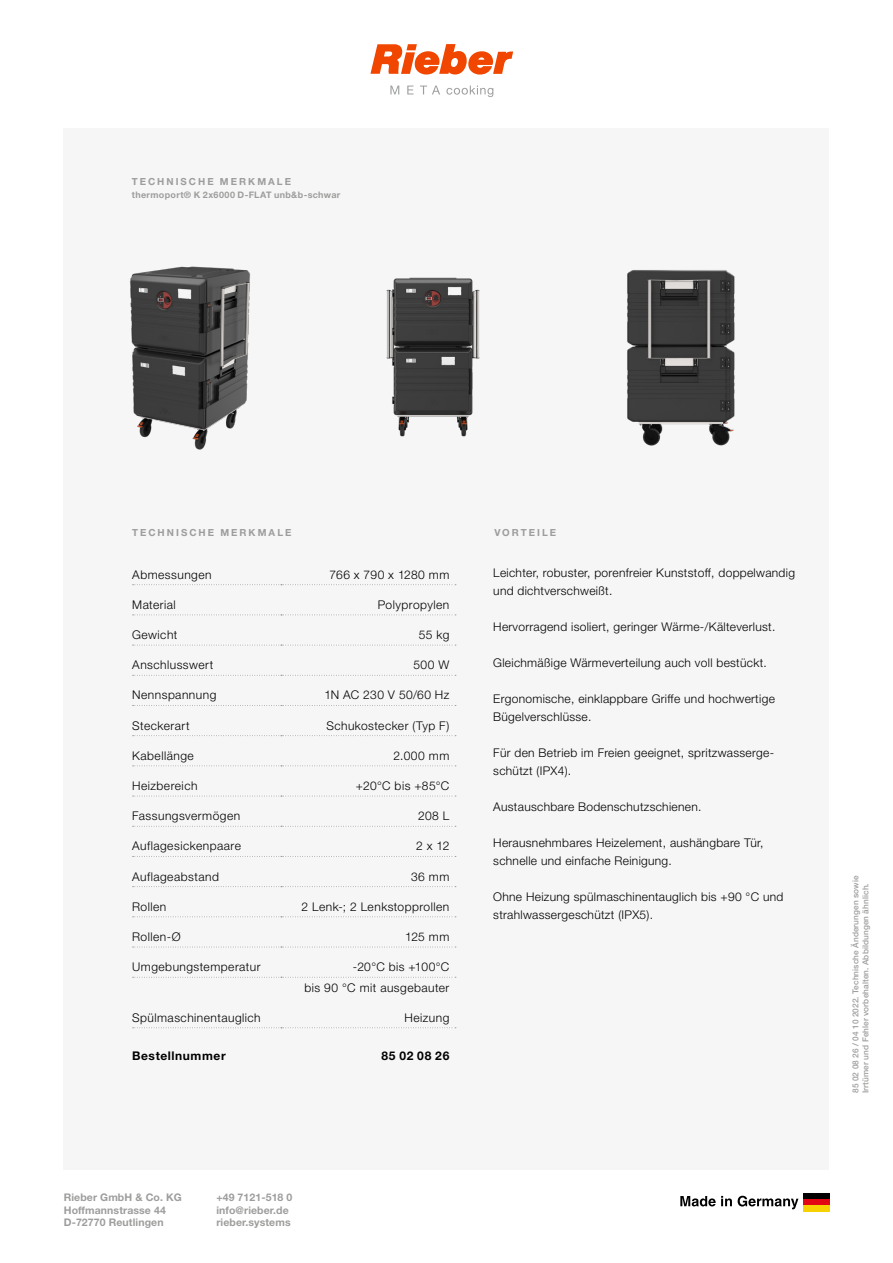
<style>
.page{position:relative;width:893px;height:1263px;background:#fff}
.page>*{position:absolute;margin:0;border:0;box-sizing:border-box;transform-origin:0 0}
.vorteilstext{font:300 12px/18px "Helvetica Neue LT Std";letter-spacing:.025em;color:#000}
.Data-koerper_links{font:300 12px "Helvetica Neue LT Std";letter-spacing:.04em;color:#000}
.Data-koerper_rechts{font:300 12px "Helvetica Neue LT Std";letter-spacing:.04em;color:#000}
.Data-fuss_links{font:700 12px "Helvetica Neue LT Std";letter-spacing:.05em;color:#000}
.Data-fuss_rechts{font:700 12px "Helvetica Neue LT Std";letter-spacing:.06em;color:#000}
.t1{font:700 10.5px/12.6px "Helvetica Neue LT Std";letter-spacing:.01em;color:#9d9d9c}
.titel{font:700 9.75px "Helvetica Neue LT Std";letter-spacing:.205em;color:#9d9d9c}
.Data-header_links{font:700 9.75px "Helvetica Neue LT Std";letter-spacing:.21em;color:#9d9d9c}
.titel_subtitel{font:700 9px "Helvetica Neue LT Std";letter-spacing:.04em;color:#9d9d9c}
.drucknorm{font:500 8.25px/9.9px "Helvetica Neue LT Std";letter-spacing:.01em;color:#9d9d9c}
</style>
<div class="page">
<div style="left:64px;top:128px;width:765px;height:1041px;background:#f6f6f6"></div>
<div style="left:803px;top:1193px;width:26px;height:6px;background:#000"></div>
<div style="left:803px;top:1199px;width:26px;height:6px;background:#e30613"></div>
<div style="left:803px;top:1205px;width:26px;height:6px;background:#f8d200"></div>
<svg style="left:680px;top:1196px;width:52px;height:10px"></svg>
<svg style="left:738px;top:1196px;width:60px;height:13px"></svg>
<svg style="left:370px;top:44px;width:143px;height:31px"></svg>
<svg style="left:390px;top:86px;width:9px;height:8px"></svg>
<svg style="left:407px;top:86px;width:6px;height:8px"></svg>
<svg style="left:420px;top:86px;width:20px;height:8px"></svg>
<svg style="left:446px;top:86px;width:47px;height:11px"></svg>
<img style="left:130px;top:266px;width:121px;height:184px">
<img style="left:386px;top:277px;width:94px;height:160px">
<img style="left:627px;top:270px;width:108px;height:176px">
<svg style="left:133px;top:584px;width:323px;height:1px"></svg>
<svg style="left:133px;top:614px;width:323px;height:1px"></svg>
<svg style="left:133px;top:645px;width:323px;height:1px"></svg>
<svg style="left:133px;top:675px;width:323px;height:1px"></svg>
<svg style="left:133px;top:705px;width:323px;height:1px"></svg>
<svg style="left:133px;top:735px;width:323px;height:1px"></svg>
<svg style="left:133px;top:765px;width:323px;height:1px"></svg>
<svg style="left:133px;top:796px;width:323px;height:1px"></svg>
<svg style="left:133px;top:826px;width:323px;height:1px"></svg>
<svg style="left:133px;top:856px;width:323px;height:1px"></svg>
<svg style="left:133px;top:886px;width:323px;height:1px"></svg>
<svg style="left:133px;top:916px;width:323px;height:1px"></svg>
<svg style="left:133px;top:947px;width:323px;height:1px"></svg>
<svg style="left:133px;top:977px;width:323px;height:1px"></svg>
<svg style="left:133px;top:1027px;width:323px;height:1px"></svg>
<p class="titel" style="left:132px;top:175px;width:161px">TECHNISCHE MERKMALE</p>
<p class="titel_subtitel" style="left:132px;top:189px;width:210px">thermoport® K 2x6000 D-FLAT unb&amp;b-schwar</p>
<p class="Data-header_links" style="left:132px;top:526px;width:161px">TECHNISCHE MERKMALE</p>
<p class="Data-koerper_links" style="left:132px;top:567px;width:81px">Abmessungen</p>
<p class="Data-koerper_rechts" style="left:330px;top:567px;width:121px">766 x 790 x 1280 mm</p>
<p class="Data-koerper_links" style="left:132px;top:597px;width:45px">Material</p>
<p class="Data-koerper_rechts" style="left:378px;top:597px;width:73px">Polypropylen</p>
<p class="Data-koerper_links" style="left:132px;top:627px;width:47px">Gewicht</p>
<p class="Data-koerper_rechts" style="left:419px;top:627px;width:32px">55 kg</p>
<p class="Data-koerper_links" style="left:132px;top:658px;width:83px">Anschlusswert</p>
<p class="Data-koerper_rechts" style="left:413px;top:658px;width:37px">500 W</p>
<p class="Data-koerper_links" style="left:132px;top:688px;width:86px">Nennspannung</p>
<p class="Data-koerper_rechts" style="left:324px;top:688px;width:126px">1N AC 230 V 50/60 Hz</p>
<p class="Data-koerper_links" style="left:132px;top:718px;width:59px">Steckerart</p>
<p class="Data-koerper_rechts" style="left:326px;top:718px;width:124px">Schukostecker (Typ F)</p>
<p class="Data-koerper_links" style="left:132px;top:748px;width:63px">Kabellänge</p>
<p class="Data-koerper_rechts" style="left:393px;top:748px;width:57px">2.000 mm</p>
<p class="Data-koerper_links" style="left:132px;top:778px;width:67px">Heizbereich</p>
<p class="Data-koerper_rechts" style="left:356px;top:778px;width:95px">+20°C bis +85°C</p>
<p class="Data-koerper_links" style="left:132px;top:809px;width:110px">Fassungsvermögen</p>
<p class="Data-koerper_rechts" style="left:418px;top:809px;width:33px">208 L</p>
<p class="Data-koerper_links" style="left:132px;top:839px;width:110px">Auflagesickenpaare</p>
<p class="Data-koerper_rechts" style="left:416px;top:839px;width:35px">2 x 12</p>
<p class="Data-koerper_links" style="left:132px;top:869px;width:88px">Auflageabstand</p>
<p class="Data-koerper_rechts" style="left:411px;top:869px;width:40px">36 mm</p>
<p class="Data-koerper_links" style="left:132px;top:899px;width:36px">Rollen</p>
<p class="Data-koerper_rechts" style="left:302px;top:899px;width:149px">2 Lenk-; 2 Lenkstopprollen</p>
<p class="Data-koerper_links" style="left:132px;top:929px;width:50px">Rollen-Ø</p>
<p class="Data-koerper_rechts" style="left:405px;top:929px;width:46px">125 mm</p>
<p class="Data-koerper_links" style="left:132px;top:959px;width:130px">Umgebungstemperatur</p>
<p class="Data-koerper_rechts" style="left:353px;top:959px;width:98px">-20°C bis +100°C</p>
<p class="Data-koerper_links" style="left:132px;top:1010px;width:130px">Spülmaschinentauglich</p>
<p class="Data-koerper_rechts" style="left:305px;top:980px;width:146px">bis 90 °C mit ausgebauter</p>
<p class="Data-koerper_rechts" style="left:405px;top:1010px;width:46px">Heizung</p>
<p class="Data-fuss_links" style="left:132px;top:1048px;width:95px">Bestellnummer</p>
<p class="Data-fuss_rechts" style="left:381px;top:1048px;width:69px">85 02 08 26</p>
<p class="titel" style="left:494px;top:526px;width:63px">VORTEILE</p>
<p class="vorteilstext" style="left:493px;top:564px;width:303px">Leichter, robuster, porenfreier Kunststoff, doppelwandig und dichtverschweißt.</p>
<p class="vorteilstext" style="left:493px;top:618px;width:284px">Hervorragend isoliert, geringer Wärme-/Kälteverlust.</p>
<p class="vorteilstext" style="left:493px;top:654px;width:275px">Gleichmäßige Wärmeverteilung auch voll bestückt.</p>
<p class="vorteilstext" style="left:493px;top:690px;width:283px">Ergonomische, einklappbare Griffe und hochwertige<br>Bügelverschlüsse.</p>
<p class="vorteilstext" style="left:493px;top:744px;width:282px">Für den Betrieb im Freien geeignet, spritzwasserge&shy;schützt (IPX4).</p>
<p class="vorteilstext" style="left:493px;top:798px;width:210px">Austauschbare Bodenschutzschienen.</p>
<p class="vorteilstext" style="left:493px;top:834px;width:272px">Herausnehmbares Heizelement, aushängbare Tür, schnelle und einfache Reinigung.</p>
<p class="vorteilstext" style="left:493px;top:888px;width:292px">Ohne Heizung spülmaschinentauglich bis +90 °C und strahlwassergeschützt (IPX5).</p>
<p class="t1" style="left:64px;top:1191px;width:120px">Rieber GmbH &amp; Co. KG<br>Hoffmannstrasse 44<br>D-72770 Reutlingen</p>
<p class="t1" style="left:216px;top:1191px;width:77px">+49 7121-518 0 info@rieber.de rieber.systems</p>
<p class="drucknorm" style="left:850px;top:1093px;width:219px;rotate:-90deg">85 02 08 26 / 04 10 2022. Technische Änderungen sowie<br>Irrtümer und Fehler vorbehalten. Abbildungen ähnlich.</p>
</div>
